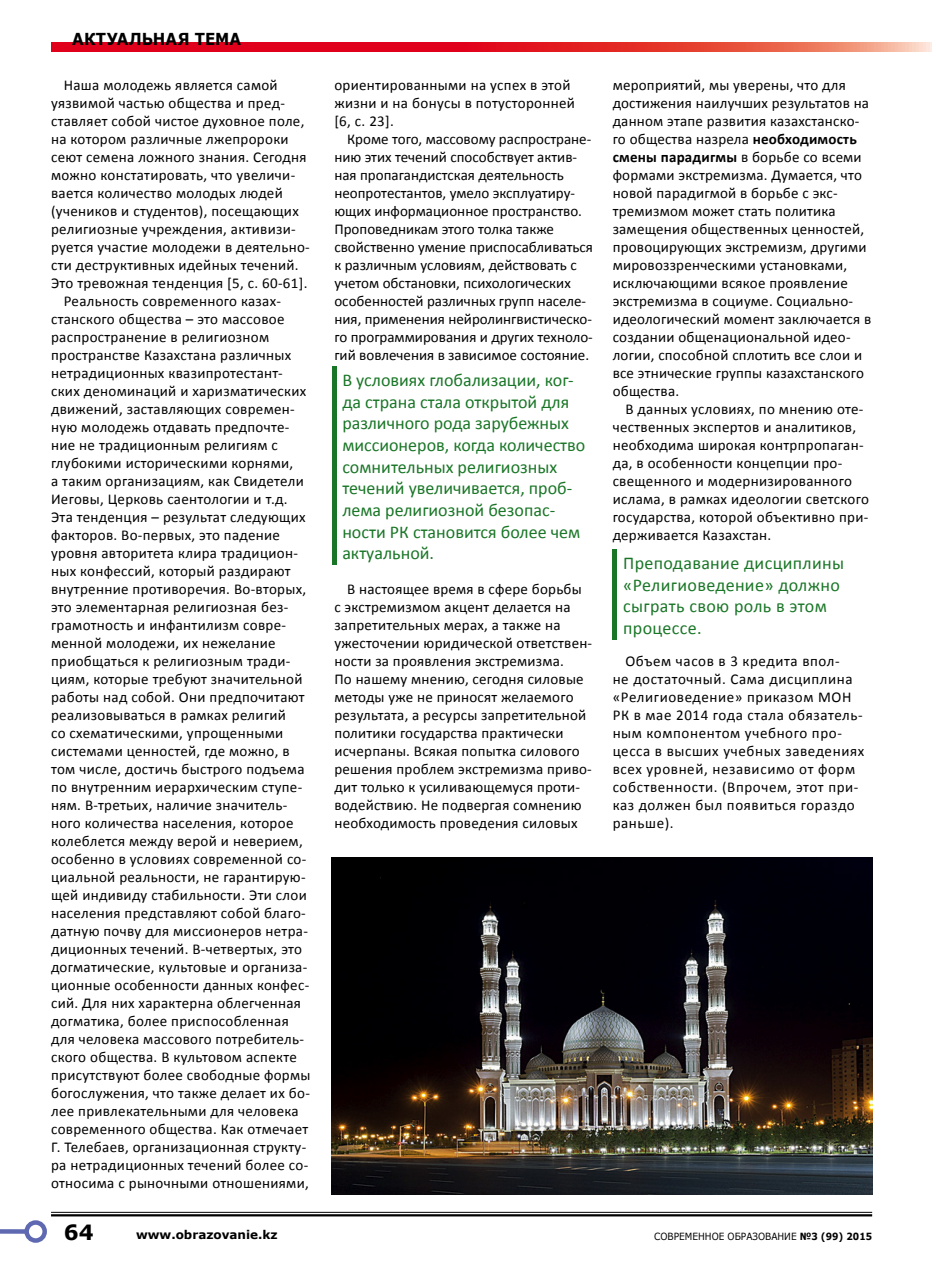
<style>
.page{position:relative;width:936px;height:1263px;background:#fff}
.page>*{position:absolute;margin:0;border:0;box-sizing:border-box;transform-origin:0 0}
.t1{font:700 21px "Verdana";color:#000}
.t2{font:18px/21.6px "Calibri";color:#1a7627}
.t3{font:18px/21.6px "Calibri";letter-spacing:.02em;color:#1a7627}
.t4{font:700 16.5px "Verdana";letter-spacing:.005em;color:#000;scale:.91 1}
.t5{font:15px/18px "Calibri";letter-spacing:.02em;color:#000}
.t6{font:15px/18px "Calibri";color:#000}
.t7{font:15px/18px "Calibri";letter-spacing:.04em;color:#000}
.t8{font:700 12px "Verdana";color:#000}
.t9{font:9.9px "Verdana";color:#000;scale:.91 1}
.s1{font-weight:700}
</style>
<div class="page">
<hr style="left:332px;top:367px;width:4px;height:198px;background:#1a7627">
<div style="left:612px;top:550px;width:5px;height:90px;background:#1a7627"></div>
<img style="left:332px;top:857px;width:540px;height:338px">
<hr style="left:51px;top:1212px;width:821px;height:1px;background:#000">
<hr style="left:51px;top:1214px;width:821px;height:2px;background:#000">
<div style="left:0;top:1229px;width:27px;height:5px;background:#5e69b1"></div>
<div style="left:24px;top:1220px;width:23px;height:23px;border:4px solid #5e69b1;border-radius:50%"></div>
<svg style="left:51px;top:43px;width:880px;height:8px;background:#e42b32"></svg>
<p class="t4" style="left:72px;top:27px;width:187px">АКТУАЛЬНАЯ ТЕМА</p>
<p class="t5" style="left:64px;top:76px;width:215px">Наша молодежь является самой</p>
<p class="t5" style="left:51px;top:94px;width:235px">уязвимой частью общества и пред-</p>
<p class="t5" style="left:51px;top:112px;width:255px">ставляет собой чистое духовное поле,</p>
<p class="t5" style="left:51px;top:130px;width:239px">на котором различные лжепророки</p>
<p class="t5" style="left:51px;top:148px;width:257px">сеют семена ложного знания. Сегодня</p>
<p class="t5" style="left:51px;top:166px;width:246px">можно констатировать, что увеличи-</p>
<p class="t5" style="left:51px;top:184px;width:233px">вается количество молодых людей</p>
<p class="t5" style="left:51px;top:202px;width:249px">(учеников и студентов), посещающих</p>
<p class="t5" style="left:51px;top:220px;width:246px">религиозные учреждения, активизи-</p>
<p class="t5" style="left:51px;top:238px;width:260px">руется участие молодежи в деятельно-</p>
<p class="t5" style="left:51px;top:256px;width:249px">сти деструктивных идейных течений.</p>
<p class="t5" style="left:51px;top:274px;width:258px">Это тревожная тенденция [5, с. 60-61].</p>
<p class="t5" style="left:64px;top:292px;width:219px">Реальность современного казах-</p>
<p class="t5" style="left:51px;top:310px;width:235px">станского общества – это массовое</p>
<p class="t5" style="left:51px;top:328px;width:220px">распространение в религиозном</p>
<p class="t5" style="left:51px;top:346px;width:242px">пространстве Казахстана различных</p>
<p class="t5" style="left:51px;top:364px;width:233px">нетрадиционных квазипротестант-</p>
<p class="t5" style="left:51px;top:382px;width:257px">ских деноминаций и харизматических</p>
<p class="t5" style="left:51px;top:400px;width:245px">движений, заставляющих современ-</p>
<p class="t5" style="left:51px;top:418px;width:240px">ную молодежь отдавать предпочте-</p>
<p class="t5" style="left:51px;top:436px;width:228px">ние не традиционным религиям с</p>
<p class="t5" style="left:51px;top:454px;width:244px">глубокими историческими корнями,</p>
<p class="t5" style="left:51px;top:472px;width:254px">а таким организациям, как Свидетели</p>
<p class="t5" style="left:51px;top:490px;width:238px">Иеговы, Церковь саентологии и т.д.</p>
<p class="t5" style="left:51px;top:508px;width:256px">Эта тенденция – результат следующих</p>
<p class="t5" style="left:51px;top:526px;width:230px">факторов. Во-первых, это падение</p>
<p class="t5" style="left:51px;top:544px;width:248px">уровня авторитета клира традицион-</p>
<p class="t5" style="left:51px;top:562px;width:241px">ных конфессий, который раздирают</p>
<p class="t5" style="left:51px;top:580px;width:257px">внутренние противоречия. Во-вторых,</p>
<p class="t5" style="left:51px;top:598px;width:239px">это элементарная религиозная без-</p>
<p class="t5" style="left:51px;top:616px;width:236px">грамотность и инфантилизм совре-</p>
<p class="t5" style="left:51px;top:634px;width:226px">менной молодежи, их нежелание</p>
<p class="t5" style="left:51px;top:652px;width:241px">приобщаться к религиозным тради-</p>
<p class="t5" style="left:51px;top:670px;width:253px">циям, которые требуют значительной</p>
<p class="t5" style="left:51px;top:688px;width:255px">работы над собой. Они предпочитают</p>
<p class="t5" style="left:51px;top:706px;width:236px">реализовываться в рамках религий</p>
<p class="t5" style="left:51px;top:724px;width:234px">со схематическими, упрощенными</p>
<p class="t5" style="left:51px;top:742px;width:240px">системами ценностей, где можно, в</p>
<p class="t5" style="left:51px;top:760px;width:255px">том числе, достичь быстрого подъема</p>
<p class="t5" style="left:51px;top:778px;width:253px">по внутренним иерархическим ступе-</p>
<p class="t5" style="left:51px;top:796px;width:238px">ням. В-третьих, наличие значитель-</p>
<p class="t5" style="left:51px;top:814px;width:244px">ного количества населения, которое</p>
<p class="t5" style="left:51px;top:832px;width:253px">колеблется между верой и неверием,</p>
<p class="t5" style="left:51px;top:850px;width:257px">особенно в условиях современной со-</p>
<p class="t5" style="left:51px;top:868px;width:256px">циальной реальности, не гарантирую-</p>
<p class="t5" style="left:51px;top:886px;width:257px">щей индивиду стабильности. Эти слои</p>
<p class="t5" style="left:51px;top:904px;width:256px">населения представляют собой благо-</p>
<p class="t5" style="left:51px;top:922px;width:258px">датную почву для миссионеров нетра-</p>
<p class="t5" style="left:51px;top:940px;width:252px">диционных течений. В-четвертых, это</p>
<p class="t5" style="left:51px;top:958px;width:258px">догматические, культовые и организа-</p>
<p class="t5" style="left:51px;top:976px;width:260px">ционные особенности данных конфес-</p>
<p class="t5" style="left:51px;top:994px;width:251px">сий. Для них характерна облегченная</p>
<p class="t5" style="left:51px;top:1012px;width:239px">догматика, более приспособленная</p>
<p class="t5" style="left:51px;top:1030px;width:254px">для человека массового потребитель-</p>
<p class="t5" style="left:51px;top:1048px;width:247px">ского общества. В культовом аспекте</p>
<p class="t5" style="left:51px;top:1066px;width:261px">присутствуют более свободные формы</p>
<p class="t5" style="left:51px;top:1084px;width:260px">богослужения, что также делает их бо-</p>
<p class="t5" style="left:51px;top:1102px;width:249px">лее привлекательными для человека</p>
<p class="t5" style="left:51px;top:1120px;width:259px">современного общества. Как отмечает</p>
<p class="t5" style="left:51px;top:1138px;width:257px">Г. Телебаев, организационная структу-</p>
<p class="t5" style="left:51px;top:1156px;width:259px">ра нетрадиционных течений более со-</p>
<p class="t5" style="left:51px;top:1174px;width:259px">относима с рыночными отношениями,</p>
<p class="t5" style="left:334px;top:76px;width:242px">ориентированными на успех в этой жизни и на бонусы в потусторонней [6, с. 23].</p>
<p class="t6" style="left:334px;top:130px;width:260px;text-indent:13px">Кроме того, массовому распростране&shy;нию этих течений способствует актив&shy;ная пропагандистская деятельность неопротестантов, умело эксплуатиру&shy;ющих информационное пространство.<br>Проповедникам этого толка также свойственно умение приспосабливаться к различным условиям, действовать с учетом обстановки, психологических особенностей различных групп населе&shy;ния, применения нейролингвистическо&shy;го программирования и других техноло&shy;гий вовлечения в зависимое состояние.</p>
<p class="t2" style="left:342px;top:370px;width:244px">В условиях глобализации, ког&shy;да страна стала открытой для различного рода зарубежных миссионеров, когда количество сомнительных религиозных течений увеличивается, проб&shy;лема религиозной безопас&shy;ности РК становится более чем актуальной.</p>
<p class="t5" style="left:334px;top:580px;width:259px;text-indent:13px">В настоящее время в сфере борьбы<br>с экстремизмом акцент делается на запретительных мерах, а также на ужес точении юридической ответствен&shy;ности за проявления экстремизма.<br>По нашему мнению, сегодня силовые методы уже не приносят желаемого результата, а ресурсы запретительной политики государства практически исчерпаны. Всякая попытка силового решения проб лем экстремизма приво&shy;дит только к усиливающемуся проти&shy;водействию. Не подвергая сомнению необходимость проведения силовых</p>
<p class="t5" style="left:612px;top:76px;width:260px">мероприятий, мы уверены, что для достижения наилучших результатов на данном этапе развития казахстанско&shy;го общества назрела <span class="s1">необходимость смены парадигмы</span> в борьбе со всеми формами экстремизма. Думается, что новой парадигмой в борьбе с экс&shy;тремизмом может стать политика замещения общественных ценностей, провоцирующих экстремизм, другими мировоззренческими установками, исключающими всякое проявление экстремизма в социуме. Социально&shy;идеологический момент заключается в создании общенациональной идео&shy;логии, способной сплотить все слои и все этнические группы казахстанского общества.</p>
<p class="t5" style="left:612px;top:400px;width:258px;text-indent:13px">В данных условиях, по мнению оте - чественных экспертов и аналитиков, необходима широкая контрпропаган&shy;да, в особенности концепции про&shy;свещенного и модернизированного ислама, в рамках идеологии светского государства, которой объективно при&shy;держивается Казахстан.</p>
<p class="t3" style="left:623px;top:552px;width:222px">Преподавание дисциплины «Религиоведение» должно сыграть свою роль в этом процессе.</p>
<p class="t7" style="left:612px;top:652px;width:253px;text-indent:13px">Объем часов в 3 кредита впол-<br>не достаточный. Сама дисциплина «Религиоведение» приказом МОН<br>РК в мае 2014 года стала обязатель&shy;ным компонентом учебного про&shy;цесса в высших учебных заведениях всех уровней, независимо от форм собственности. (Впрочем, этот при&shy;каз должен был появиться гораздо раньше).</p>
<h1 class="t1" style="left:64px;top:1217px;width:31px">64</h1>
<p class="t8" style="left:136px;top:1226px;width:143px">www.obrazovanie.kz</p>
<p class="t9" style="left:654px;top:1229px;width:241px">СОВРЕМЕННОЕ ОБРАЗОВАНИЕ <span class="s1">№3 (99) 2015</span></p>
</div>
